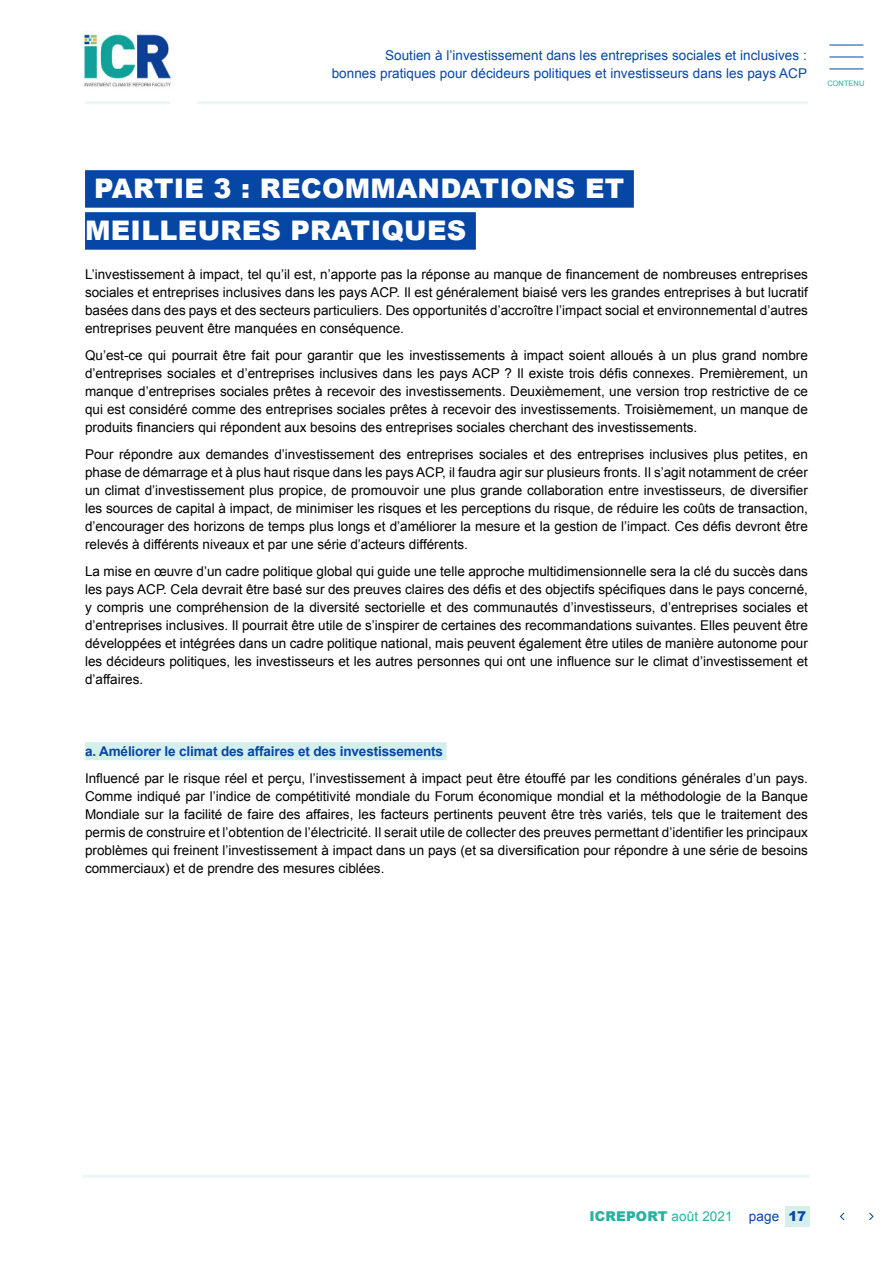
<style>
.page{position:relative;width:893px;height:1263px;background:#fff}
.page>*{position:absolute;margin:0;border:0;box-sizing:border-box;transform-origin:0 0}
.t1{font:900 27px/42px "Arial";letter-spacing:.01em;color:#fff}
.t2{font:13.5px/18px "Arial";color:#000;text-align:justify}
.t3{font:13.5px/18px "Arial";letter-spacing:.005em;color:#0646a5;text-align:right}
.t4{font:700 13.5px "Arial";letter-spacing:-.01em;color:#0646a5}
.t5{font:900 13.5px "Arial";letter-spacing:.01em;color:#2ab0a1}
.t6{font:7.5px "Arial";color:#2ab0a1}
.s1{font-weight:400}
.s2{font-weight:400;color:#0646a5}
.s3{color:#0646a5}
</style>
<div class="page">
<img style="left:82px;top:31px;width:91px;height:57px">
<hr style="left:197px;top:101px;width:611px;height:3px;background:#eaf7f6">
<hr style="left:82px;top:1175px;width:727px;height:3px;background:#eaf7f6">
<hr style="left:85px;top:101px;width:85px;height:3px;background:#eaf7f6">
<hr style="left:829px;top:69px;width:34px;height:1px;background:#0646a5">
<hr style="left:829px;top:45px;width:34px;height:1px;background:#0646a5">
<hr style="left:829px;top:57px;width:34px;height:1px;background:#0646a5">
<div style="left:785px;top:1206px;width:24px;height:20px;background:#d4efec"></div>
<svg style="left:840px;top:1213px;width:33px;height:7px"></svg>
<div style="left:85px;top:170px;width:549px;height:38px;background:#0646a5"></div>
<div style="left:85px;top:212px;width:391px;height:38px;background:#0646a5"></div>
<div style="left:85px;top:742px;width:361px;height:18px;background:#d4efec"></div>
<p class="t3" style="left:332px;top:48px;width:477px">Soutien à l’investissement dans les entreprises sociales et inclusives :<br>bonnes pratiques pour décideurs politiques et investisseurs dans les pays ACP</p>
<p class="t6" style="left:827px;top:80px;width:39px">CONTENU</p>
<h1 class="t1" style="left:85px;top:170px;width:541px;text-indent:9px">PARTIE 3 : RECOMMANDATIONS ET<br>MEILLEURES PRATIQUES</h1>
<p class="t2" style="left:85px;top:265px;width:724px">L’investissement à impact, tel qu’il est, n’apporte pas la réponse au manque de financement de nombreuses entreprises sociales et entreprises inclusives dans les pays ACP. Il est généralement biaisé vers les grandes entreprises à but lucratif basées dans des pays et des secteurs particuliers. Des opportunités d’accroître l’impact social et environnemental d’autres entreprises peuvent être manquées en conséquence.</p>
<p class="t2" style="left:85px;top:346px;width:724px">Qu’est-ce qui pourrait être fait pour garantir que les investissements à impact soient alloués à un plus grand nombre d’entreprises sociales et d’entreprises inclusives dans les pays ACP ? Il existe trois défis connexes. Premièrement, un manque d’entreprises sociales prêtes à recevoir des investissements. Deuxièmement, une version trop restrictive de ce qui est considéré comme des entreprises sociales prêtes à recevoir des investissements. Troisièmement, un manque de produits financiers qui répondent aux besoins des entreprises sociales cherchant des investissements.</p>
<p class="t2" style="left:85px;top:446px;width:724px">Pour répondre aux demandes d’investissement des entreprises sociales et des entreprises inclusives plus petites, en phase de démarrage et à plus haut risque dans les pays ACP, il faudra agir sur plusieurs fronts. Il s’agit notamment de créer un climat d’investissement plus propice, de promouvoir une plus grande collaboration entre investisseurs, de diversifier les sources de capital à impact, de minimiser les risques et les perceptions du risque, de réduire les coûts de transaction, d’encourager des horizons de temps plus longs et d’améliorer la mesure et la gestion de l’impact. Ces défis devront être relevés à différents niveaux et par une série d’acteurs différents.</p>
<p class="t2" style="left:85px;top:562px;width:724px">La mise en œuvre d’un cadre politique global qui guide une telle approche multidimensionnelle sera la clé du succès dans les pays ACP. Cela devrait être basé sur des preuves claires des défis et des objectifs spécifiques dans le pays concerné, y compris une compréhension de la diversité sectorielle et des communautés d’investisseurs, d’entreprises sociales et d’entreprises inclusives. Il pourrait être utile de s’inspirer de certaines des recommandations suivantes. Elles peuvent être développées et intégrées dans un cadre politique national, mais peuvent également être utiles de manière autonome pour les décideurs politiques, les investisseurs et les autres personnes qui ont une influence sur le climat d’investissement et d’affaires.</p>
<p class="t4" style="left:85px;top:742px;width:359px">a. Améliorer le climat des affaires et des investissements</p>
<p class="t2" style="left:85px;top:769px;width:724px">Influencé par le risque réel et perçu, l’investissement à impact peut être étouffé par les conditions générales d’un pays.<br>Comme indiqué par l’indice de compétitivité mondiale du Forum économique mondial et la méthodologie de la Banque Mondiale sur la facilité de faire des affaires, les facteurs pertinents peuvent être très variés, tels que le traitement des permis de construire et l’obtention de l’électricité. Il serait utile de collecter des preuves permettant d’identifier les principaux problèmes qui freinent l’investissement à impact dans un pays (et sa diversification pour répondre à une série de besoins commerciaux) et de prendre des mesures ciblées.</p>
<p class="t5" style="left:589px;top:1208px;width:218px">ICREPORT <span class="s1">août 2021</span> <span class="s2">page</span> <span class="s3">17</span></p>
</div>
